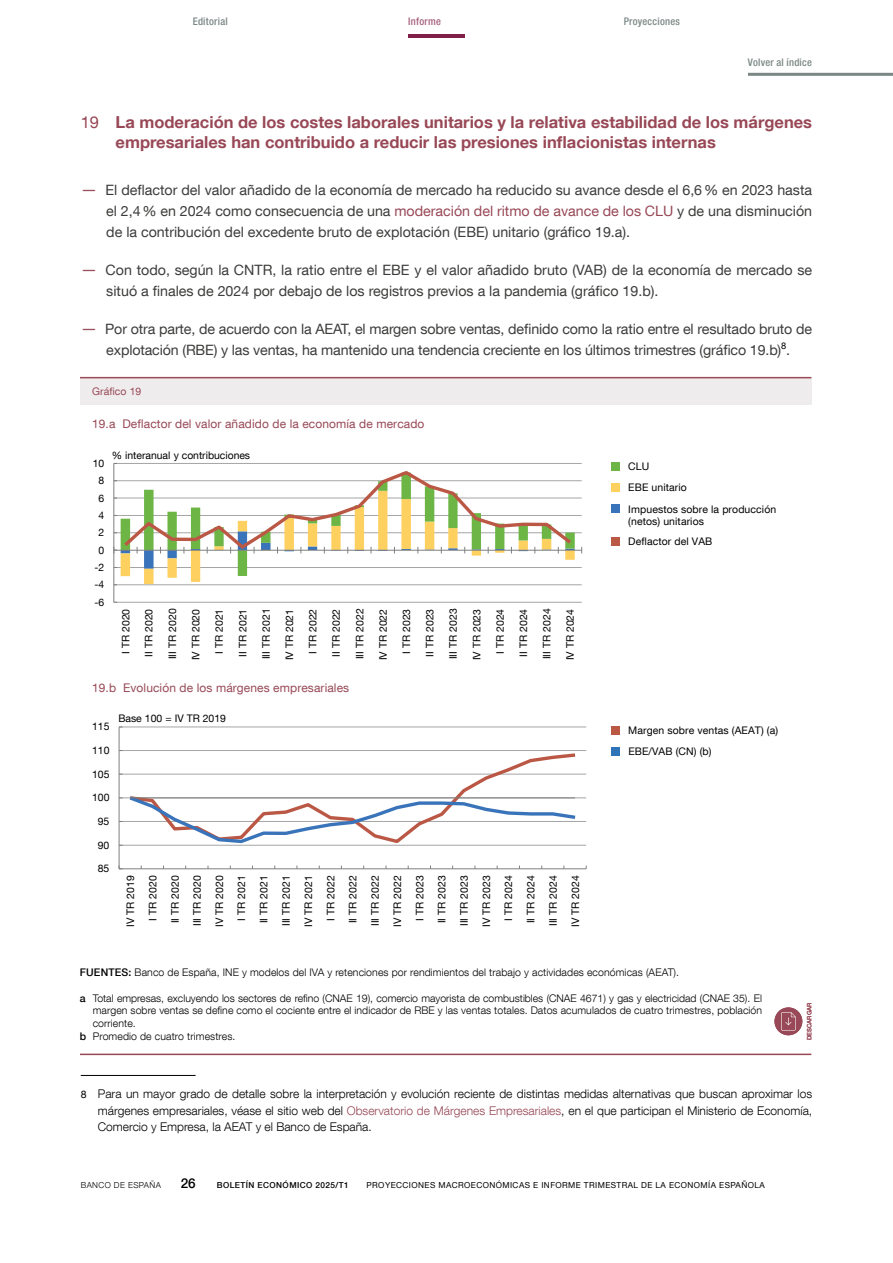
<style>
.page{position:relative;width:893px;height:1263px;background:#fff}
.page>*{position:absolute;margin:0;border:0;box-sizing:border-box;transform-origin:0 0}
.Ladillo_Ficha{font:700 16.5px/19.8px "Bd E Neue Helvetica";color:#984856}
.Texto_ficha_Bullets{font:14.25px/21px "Bd E Neue Helvetica";letter-spacing:-.01em;color:#3c3c3b;text-align:justify}
.t1{font:500 13.5px "Bd E Neue Helvetica";color:#000}
.Citas_1_fichas{font:300 12px/16.5px "Bd E Neue Helvetica";color:#000;text-align:justify}
.t2{font:12px "Bd E Neue Helvetica";letter-spacing:.01em;color:#984856}
.t3{font:300 10.5px "Bd E Neue Helvetica";letter-spacing:.01em;color:#000}
.t4{font:10.5px/22.2px "Bd E Neue Helvetica";letter-spacing:.01em;color:#000;text-align:center}
.t5{font:500 condensed 10.5px "Bd E Neue Helvetica";letter-spacing:.025em;color:#7a8785}
.t6{font:10.5px "Bd E Neue Helvetica";letter-spacing:.01em;color:#984856}
.t7{font:500 condensed 10.5px "Bd E Neue Helvetica";letter-spacing:.025em;color:#a6627e}
.t8{font:10.35px "Bd E Neue Helvetica";color:#000}
.t9{font:8.25px "Bd E Neue Helvetica";letter-spacing:.05em;color:#000}
.t10{font:500 8.25px "Bd E Neue Helvetica";letter-spacing:.05em;color:#000}
.t11{font:300 8.25px "Bd E Neue Helvetica";letter-spacing:.05em;color:#000}
.t12{font:500 6px "Bd E Neue Helvetica";color:#984856}
.s1{font-weight:400}
.s2{font-size:16.5px;color:#9b515d}
.s3{color:#984856}
.s4{font-weight:500}
.s5{font-weight:400;font-size:10.5px}
</style>
<div class="page">
<hr style="left:408px;top:34px;width:57px;height:4px;background:#801f47">
<hr style="left:748px;top:73px;width:145px;height:3px;background:#7a8785">
<hr style="left:81px;top:1075px;width:115px;height:1px;background:#000">
<hr style="left:80px;top:1053px;width:731px;height:2px;background:#984856">
<hr style="left:119px;top:845px;width:467px;height:1px;background:#a6a5a5">
<hr style="left:119px;top:821px;width:467px;height:1px;background:#a6a5a5">
<hr style="left:119px;top:798px;width:467px;height:1px;background:#a6a5a5">
<hr style="left:119px;top:774px;width:467px;height:1px;background:#a6a5a5">
<hr style="left:119px;top:750px;width:467px;height:1px;background:#a6a5a5">
<hr style="left:119px;top:727px;width:467px;height:1px;background:#a6a5a5">
<hr style="left:119px;top:727px;width:1px;height:142px;background:#7f8080">
<hr style="left:119px;top:868px;width:467px;height:1px;background:#7f8080">
<svg style="left:119px;top:750px;width:460px;height:96px"></svg>
<hr style="left:130px;top:797px;width:445px;height:1px;background:#7f8080">
<div style="left:611px;top:747px;width:9px;height:8px;background:#2e74b9"></div>
<div style="left:611px;top:726px;width:9px;height:8px;background:#ba5844"></div>
<div style="left:611px;top:537px;width:9px;height:9px;background:#ba5845"></div>
<div style="left:611px;top:504px;width:9px;height:9px;background:#3973b9"></div>
<div style="left:611px;top:483px;width:9px;height:9px;background:#fed060"></div>
<div style="left:611px;top:462px;width:9px;height:9px;background:#6db646"></div>
<div style="left:80px;top:378px;width:731px;height:27px;background:#efeced"></div>
<hr style="left:80px;top:377px;width:731px;height:1px;background:#984856">
<hr style="left:114px;top:602px;width:468px;height:1px;background:#a6a5a5">
<hr style="left:114px;top:584px;width:468px;height:1px;background:#a6a5a5">
<hr style="left:114px;top:567px;width:468px;height:1px;background:#a6a5a5">
<hr style="left:114px;top:532px;width:468px;height:1px;background:#a6a5a5">
<hr style="left:114px;top:515px;width:468px;height:1px;background:#a6a5a5">
<hr style="left:114px;top:498px;width:468px;height:1px;background:#a6a5a5">
<hr style="left:114px;top:480px;width:468px;height:1px;background:#a6a5a5">
<hr style="left:114px;top:463px;width:468px;height:1px;background:#a6a5a5">
<hr style="left:113px;top:463px;width:1px;height:139px;background:#7f8080">
<hr style="left:114px;top:550px;width:468px;height:1px;background:#7f8080">
<svg style="left:113px;top:463px;width:462px;height:122px"></svg>
<div style="left:774px;top:1007px;width:28px;height:28px;background:#984856;border-radius:50%"></div>
<svg style="left:781px;top:1012px;width:15px;height:18px"></svg>
<p class="t5" style="left:193px;top:15px;width:37px">Editorial</p>
<p class="t5" style="left:624px;top:15px;width:58px">Proyecciones</p>
<p class="t7" style="left:408px;top:15px;width:34px">Informe</p>
<p class="t5" style="left:748px;top:56px;width:65px">Volver al índice</p>
<h3 class="Ladillo_Ficha" style="left:116px;top:112px;width:698px;text-indent:-35px"><span class="s1">19</span> La moderación de los costes laborales unitarios y la relativa estabilidad de los márgenes empresariales han contribuido a reducir las presiones inflacionistas internas</h3>
<p class="Texto_ficha_Bullets" style="left:106px;top:179px;width:707px;text-indent:-26px"><span class="s2">—</span> El deflactor del valor añadido de la economía de mercado ha reducido su avance desde el 6,6% en 2023 hasta el 2,4% en 2024 como consecuencia de una <span class="s3">moderación del ritmo de avance de los CLU</span> y de una disminución de la contribución del excedente bruto de explotación (EBE) unitario (gráfico 19.a).</p>
<p class="Texto_ficha_Bullets" style="left:106px;top:259px;width:707px;text-indent:-26px"><span class="s2">—</span> Con todo, según la CNTR, la ratio entre el EBE y el valor añadido bruto (VAB) de la economía de mercado se situó a finales de 2024 por debajo de los registros previos a la pandemia (gráfico 19.b).</p>
<p class="Texto_ficha_Bullets" style="left:81px;top:318px;width:733px;text-align:center"><span class="s2">—</span> Por otra parte, de acuerdo con la AEAT, el margen sobre ventas, definido como la ratio entre el resultado bruto de explotación (RBE) y las ventas, ha mantenido una tendencia creciente en los últimos trimestres (gráfico 19.b)<sup>8</sup>.</p>
<p class="t6" style="left:92px;top:385px;width:51px">Gráfico 19</p>
<p class="t2" style="left:92px;top:416px;width:334px">19.a Deflactor del valor añadido de la economía de mercado</p>
<p class="t4" style="left:93px;top:452px;width:13px">10</p>
<p class="t4" style="left:98px;top:469px;width:7px">8</p>
<p class="t4" style="left:98px;top:486px;width:7px">6</p>
<p class="t4" style="left:98px;top:504px;width:7px">4</p>
<p class="t4" style="left:98px;top:521px;width:7px">2</p>
<p class="t4" style="left:98px;top:539px;width:7px">0</p>
<p class="t4" style="left:94px;top:556px;width:11px">-2</p>
<p class="t4" style="left:94px;top:573px;width:11px">-4</p>
<p class="t4" style="left:94px;top:591px;width:11px">-6</p>
<p class="t4" style="left:112px;top:444px;width:140px">% interanual y contribuciones</p>
<p class="t8" style="left:119px;top:654px;width:47px;rotate:-90deg">I TR 2020</p>
<p class="t8" style="left:143px;top:657px;width:49px;rotate:-90deg">II TR 2020</p>
<p class="t8" style="left:166px;top:659px;width:52px;rotate:-90deg">III TR 2020</p>
<p class="t8" style="left:189px;top:660px;width:53px;rotate:-90deg">IV TR 2020</p>
<p class="t8" style="left:213px;top:654px;width:47px;rotate:-90deg">I TR 2021</p>
<p class="t8" style="left:236px;top:657px;width:49px;rotate:-90deg">II TR 2021</p>
<p class="t8" style="left:260px;top:659px;width:52px;rotate:-90deg">III TR 2021</p>
<p class="t8" style="left:283px;top:660px;width:53px;rotate:-90deg">IV TR 2021</p>
<p class="t8" style="left:306px;top:654px;width:47px;rotate:-90deg">I TR 2022</p>
<p class="t8" style="left:330px;top:657px;width:49px;rotate:-90deg">II TR 2022</p>
<p class="t8" style="left:353px;top:659px;width:52px;rotate:-90deg">III TR 2022</p>
<p class="t8" style="left:377px;top:660px;width:53px;rotate:-90deg">IV TR 2022</p>
<p class="t8" style="left:400px;top:654px;width:47px;rotate:-90deg">I TR 2023</p>
<p class="t8" style="left:423px;top:657px;width:49px;rotate:-90deg">II TR 2023</p>
<p class="t8" style="left:447px;top:659px;width:52px;rotate:-90deg">III TR 2023</p>
<p class="t8" style="left:470px;top:660px;width:53px;rotate:-90deg">IV TR 2023</p>
<p class="t8" style="left:494px;top:654px;width:47px;rotate:-90deg">I TR 2024</p>
<p class="t8" style="left:517px;top:657px;width:49px;rotate:-90deg">II TR 2024</p>
<p class="t8" style="left:541px;top:659px;width:52px;rotate:-90deg">III TR 2024</p>
<p class="t8" style="left:564px;top:660px;width:53px;rotate:-90deg">IV TR 2024</p>
<p class="t2" style="left:92px;top:680px;width:259px">19.b Evolución de los márgenes empresariales</p>
<p class="t4" style="left:92px;top:715px;width:19px">115</p>
<p class="t4" style="left:92px;top:739px;width:19px">110</p>
<p class="t4" style="left:92px;top:763px;width:19px">105</p>
<p class="t4" style="left:92px;top:786px;width:19px">100</p>
<p class="t4" style="left:98px;top:810px;width:13px">95</p>
<p class="t4" style="left:98px;top:833px;width:13px">90</p>
<p class="t4" style="left:98px;top:857px;width:13px">85</p>
<p class="t4" style="left:118px;top:706px;width:109px">Base 100 = IV TR 2019</p>
<p class="t4" style="left:119px;top:927px;width:53px;rotate:-90deg">IV TR 2019<br>I TR 2020<br>II TR 2020<br>III TR 2020<br>IV TR 2020<br>I TR 2021<br>II TR 2021<br>III TR 2021<br>IV TR 2021<br>I TR 2022<br>II TR 2022<br>III TR 2022<br>IV TR 2022<br>I TR 2023<br>II TR 2023<br>III TR 2023<br>IV TR 2023<br>I TR 2024<br>II TR 2024<br>III TR 2024<br>IV TR 2024</p>
<p class="t4" style="left:628px;top:455px;width:23px">CLU</p>
<p class="t4" style="left:628px;top:476px;width:60px">EBE unitario</p>
<p class="t4" style="left:628px;top:502px;width:149px;line-height:12.6px;text-align:left">Impuestos sobre la producción (netos) unitarios</p>
<p class="t4" style="left:628px;top:530px;width:86px">Deflactor del VAB</p>
<p class="t4" style="left:628px;top:719px;width:151px">Margen sobre ventas (AEAT) (a)</p>
<p class="t4" style="left:628px;top:740px;width:85px">EBE/VAB (CN) (b)</p>
<p class="t3" style="left:80px;top:965px;width:601px"><span class="s4">FUENTES:</span> Banco de España, INE y modelos del IVA y retenciones por rendimientos del trabajo y actividades económicas (AEAT).</p>
<p class="t3" style="left:80px;top:992px;width:683px"><span class="s4">a</span> Total empresas, excluyendo los sectores de refino (CNAE 19), comercio mayorista de combustibles (CNAE 4671) y gas y electricidad (CNAE 35). El</p>
<p class="t3" style="left:93px;top:1004px;width:671px">margen sobre ventas se define como el cociente entre el indicador de RBE y las ventas totales. Datos acumulados de cuatro trimestres, población</p>
<p class="t3" style="left:93px;top:1017px;width:45px">corriente.</p>
<p class="t3" style="left:80px;top:1029px;width:157px"><span class="s4">b</span> Promedio de cuatro trimestres.</p>
<p class="t12" style="left:806px;top:1040px;width:39px;rotate:-90deg">DESCARGAR</p>
<p class="Citas_1_fichas" style="left:98px;top:1085px;width:716px;text-indent:-17px"><span class="s5">8</span> Para un mayor grado de detalle sobre la interpretación y evolución reciente de distintas medidas alternativas que buscan aproximar los márgenes empresariales, véase el sitio web del <span class="s3">Observatorio de Márgenes Empresariales</span>, en el que participan el Ministerio de Economía, Comercio y Empresa, la AEAT y el Banco de España.</p>
<p class="t11" style="left:81px;top:1180px;width:82px">BANCO DE ESPAÑA</p>
<p class="t1" style="left:181px;top:1175px;width:16px">26</p>
<p class="t10" style="left:217px;top:1180px;width:133px">BOLETÍN ECONÓMICO 2025/T1</p>
<p class="t9" style="left:366px;top:1180px;width:400px">PROYECCIONES MACROECONÓMICAS E INFORME TRIMESTRAL DE LA ECONOMÍA ESPAÑOLA</p>
</div>
